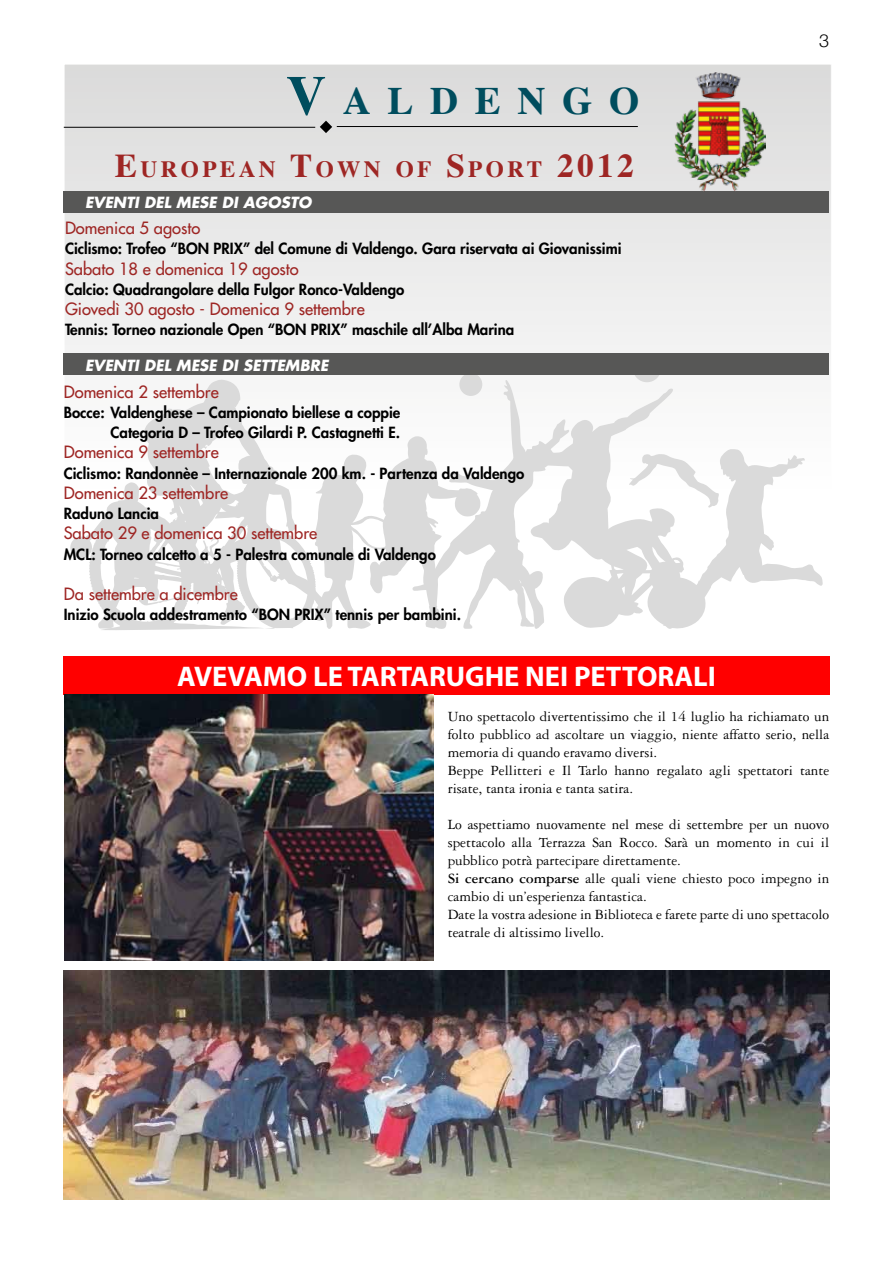
<style>
.page{position:relative;width:893px;height:1263px;background:#fff}
.page>*{position:absolute;margin:0;border:0;box-sizing:border-box;transform-origin:0 0}
.t1{font:700 38.85px "Times";letter-spacing:.43em;color:#004d5e}
.t2{font:700 28.5px "Myriad Pro";color:#fff}
.t3{font:700 23.25px "Times";letter-spacing:.145em;color:#9e2624}
.t4{font:300 18px "Helvetica Neue";color:#000}
.t5{font:16.5px "Futura";color:#9e2624}
.t6{font:15px/18px "Garamond Three LT";color:#000}
.t7{font:800 15px/20.2px "Futura CE";color:#000;text-align:right}
.t8{font:italic 700 15px "Futura";color:#fff}
.s1{font-size:55.5px}
.s2{font-size:33.3px}
.s3{font-weight:700}
</style>
<div class="page">
<div style="left:64px;top:64px;width:767px;height:592px;background:linear-gradient(to bottom,#dcdbdb,#fff)"></div>
<svg style="left:88px;top:380px;width:125px;height:251px;fill:#f6f6f6"></svg>
<div style="left:633px;top:354px;width:28px;height:28px;background:#dadada;border-radius:50%"></div>
<div style="left:459px;top:373px;width:23px;height:23px;background:#dadada;border-radius:50%"></div>
<svg style="left:85px;top:482px;width:106px;height:146px"></svg>
<div style="left:70px;top:537px;width:22px;height:21px;background:#dadada;border-radius:50%"></div>
<svg style="left:213px;top:379px;width:610px;height:256px"></svg>
<div style="left:64px;top:354px;width:765px;height:21px;background:#575756"></div>
<div style="left:64px;top:191px;width:765px;height:21px;background:#575756"></div>
<div style="left:63px;top:656px;width:766px;height:38px;background:#f00"></div>
<img style="left:63px;top:971px;width:766px;height:228px">
<img style="left:64px;top:694px;width:369px;height:267px">
<img style="left:675px;top:73px;width:90px;height:118px">
<hr style="left:337px;top:126px;width:301px;height:1px;background:#000">
<svg style="left:320px;top:121px;width:12px;height:12px"></svg>
<hr style="left:64px;top:127px;width:251px;height:1px;background:#000">
<h1 class="t1" style="left:286px;top:64px;width:355px"><span class="s1">V</span>ALDENGO</h1>
<h3 class="t3" style="left:115px;top:147px;width:520px"><span class="s2">E</span>UROPEAN <span class="s2">T</span>OWN OF <span class="s2">S</span>PORT <span class="s2">2012</span></h3>
<p class="t8" style="left:85px;top:192px;width:228px">EVENTI DEL MESE DI AGOSTO</p>
<p class="t5" style="left:65px;top:217px;width:137px">Domenica 5 agosto</p>
<p class="t7" style="left:65px;top:238px;width:558px">Ciclismo: Trofeo “BON PRIX” del Comune di Valdengo. Gara riservata ai Giovanissimi</p>
<p class="t5" style="left:65px;top:258px;width:235px">Sabato 18 e domenica 19 agosto</p>
<p class="t7" style="left:65px;top:278px;width:341px">Calcio: Quadrangolare della Fulgor Ronco-Valdengo</p>
<p class="t5" style="left:65px;top:298px;width:301px">Giovedì 30 agosto - Domenica 9 settembre</p>
<p class="t7" style="left:65px;top:319px;width:451px">Tennis: Torneo nazionale Open “BON PRIX” maschile all’Alba Marina</p>
<p class="t8" style="left:85px;top:355px;width:245px">EVENTI DEL MESE DI SETTEMBRE</p>
<p class="t5" style="left:64px;top:381px;width:156px">Domenica 2 settembre</p>
<p class="t7" style="left:64px;top:402px;width:338px">Bocce: Valdenghese – Campionato biellese a coppie<br>Categoria D – Trofeo Gilardi P. Castagnetti E.</p>
<p class="t5" style="left:64px;top:442px;width:156px">Domenica 9 settembre</p>
<p class="t7" style="left:64px;top:462px;width:462px">Ciclismo: Randonnèe – Internazionale 200 km. - Partenza da Valdengo</p>
<p class="t5" style="left:64px;top:482px;width:166px">Domenica 23 settembre</p>
<p class="t7" style="left:64px;top:503px;width:97px">Raduno Lancia</p>
<p class="t5" style="left:64px;top:523px;width:255px">Sabato 29 e domenica 30 settembre</p>
<p class="t7" style="left:64px;top:543px;width:374px">MCL: Torneo calcetto a 5 - Palestra comunale di Valdengo</p>
<p class="t5" style="left:64px;top:583px;width:176px">Da settembre a dicembre</p>
<p class="t7" style="left:64px;top:604px;width:399px">Inizio Scuola addestramento “BON PRIX” tennis per bambini.</p>
<p class="t4" style="left:819px;top:30px;width:12px">3</p>
<h2 class="t2" style="left:177px;top:658px;width:540px">AVEVAMO LE TARTARUGHE NEI PETTORALI</h2>
<p class="t6" style="left:448px;top:707px;width:383px">Uno spettacolo divertentissimo che il 14 luglio ha richiamato un folto pubblico ad ascoltare un viaggio, niente affatto serio, nella memoria di quando eravamo diversi.<br>Beppe Pellitteri e Il Tarlo hanno regalato agli spettatori tante risate, tanta ironia e tanta satira.</p>
<p class="t6" style="left:448px;top:815px;width:383px">Lo aspettiamo nuovamente nel mese di settembre per un nuovo spettacolo alla Terrazza San Rocco. Sarà un momento in cui il pubblico potrà partecipare direttamente.<br><span class="s3">Si cercano comparse</span> alle quali viene chiesto poco impegno in cambio di un’esperienza fantastica.<br>Date la vostra adesione in Biblioteca e farete parte di uno spettacolo teatrale di altissimo livello.</p>
</div>
